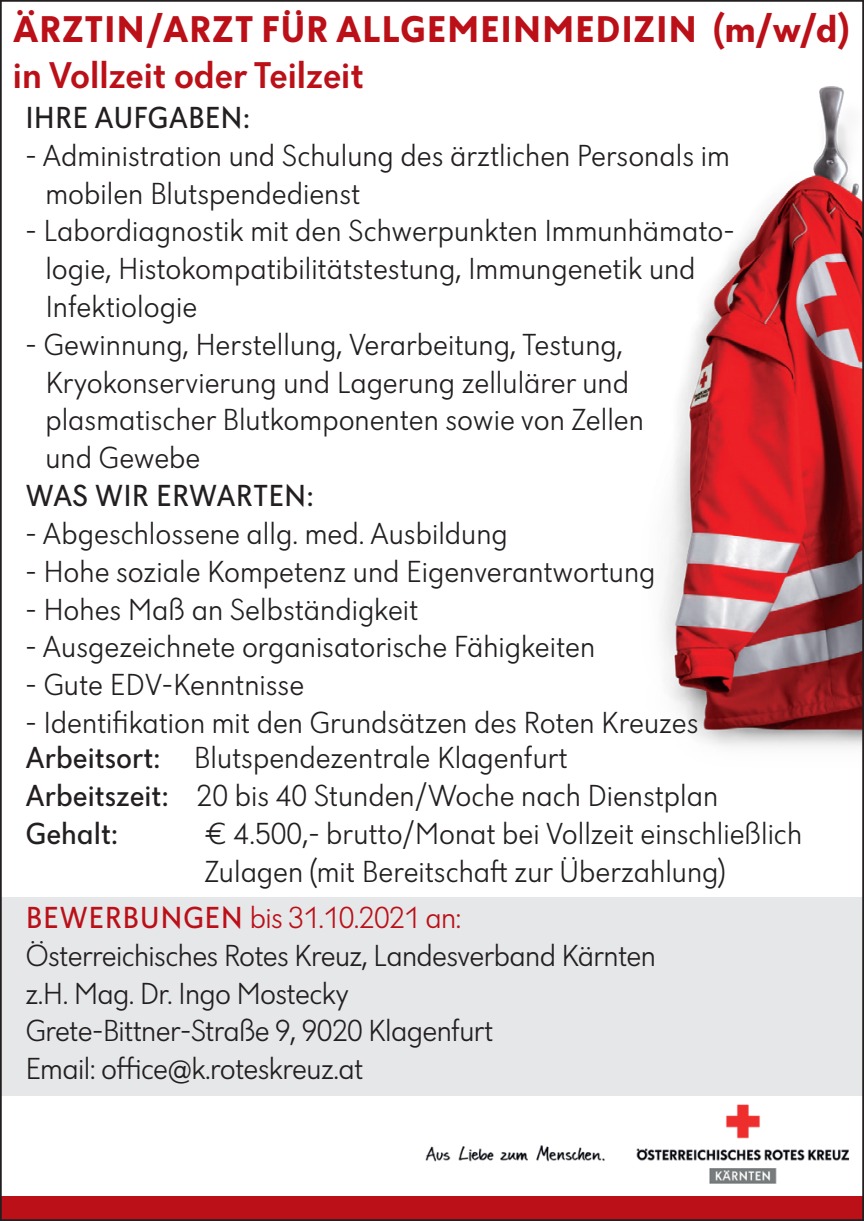
<style>
.page{position:relative;width:864px;height:1221px;background:#fff}
.page>*{position:absolute;margin:0;border:0;box-sizing:border-box;transform-origin:0 0}
.t1{font:700 38.5px "Dunant";letter-spacing:.035em;color:#bb1018}
.t2{font:500 38.5px "Dunant";color:#bb1018}
.t3{font:300 31.5px/37.8px "Dunant";color:#231f20}
.t4{font:300 31.5px/37.8px "Dunant";letter-spacing:-.02em;color:#231f20}
.t5{font:31.5px "Dunant";color:#231f20}
.s1{font-weight:400}
.s2{font-weight:400;color:#bb1018}
.s3{color:#bb1018}
</style>
<div class="page">
<img style="left:409px;top:1095px;width:451px;height:89px">
<div style="left:0;top:1196px;width:863px;height:24px;background:#bb1018"></div>
<img style="left:661px;top:86px;width:199px;height:661px">
<div style="left:0;top:897px;width:863px;height:198px;background:#e6e7e9"></div>
<p class="t1" style="left:13px;top:7px;width:836px">ÄRZTIN/ARZT FÜR ALLGEMEINMEDIZIN (m/w/d)</p>
<p class="t2" style="left:13px;top:53px;width:352px">in Vollzeit oder Teilzeit</p>
<p class="t5" style="left:26px;top:100px;width:226px">IHRE AUFGABEN:</p>
<p class="t3" style="left:45px;top:136px;width:685px;text-indent:-20px">- Administration und Schulung des ärztlichen Personals im mobilen Blutspendedienst</p>
<p class="t3" style="left:45px;top:212px;width:690px;text-indent:-20px">- Labordiagnostik mit den Schwerpunkten Immunhämato&shy;logie, Histokompatibilitätstestung, Immungenetik und<br>Infektiologie</p>
<p class="t3" style="left:45px;top:325px;width:599px;text-indent:-20px">- Gewinnung, Herstellung, Verarbeitung, Testung, Kryokonservierung und Lagerung zellulärer und plasmatischer Blutkomponenten sowie von Zellen und Gewebe</p>
<p class="t5" style="left:26px;top:478px;width:290px">WAS WIR ERWARTEN:</p>
<p class="t3" style="left:26px;top:514px;width:483px">- Abgeschlossene allg. med. Ausbildung</p>
<p class="t3" style="left:26px;top:552px;width:631px">- Hohe soziale Kompetenz und Eigenverantwortung</p>
<p class="t3" style="left:26px;top:590px;width:394px">- Hohes Maß an Selbständigkeit</p>
<p class="t3" style="left:26px;top:628px;width:571px">- Ausgezeichnete organisatorische Fähigkeiten</p>
<p class="t3" style="left:26px;top:666px;width:280px">- Gute EDV-Kenntnisse</p>
<p class="t3" style="left:26px;top:704px;width:694px;line-height:36.8px">- Identifikation mit den Grundsätzen des Roten Kreuzes <span class="s1">Arbeitsort:</span> Blutspendezentrale Klagenfurt <span class="s1">Arbeitszeit:</span> 20 bis 40 Stunden/Woche nach Dienstplan <span class="s1">Gehalt:</span></p>
<p class="t3" style="left:204px;top:814px;width:598px">€ 4.500,- brutto/Monat bei Vollzeit einschließlich<br>Zulagen (mit Bereitschaft zur Überzahlung)</p>
<p class="t4" style="left:26px;top:898px;width:631px"><span class="s2">BEWERBUNGEN</span> <span class="s3">bis 31.10.2021 an:<br></span>Österreichisches Rotes Kreuz, Landesverband Kärnten z.H. Mag. Dr. Ingo Mostecky<br>Grete-Bittner-Straße 9, 9020 Klagenfurt<br>Email: office@k.roteskreuz.at</p>
</div>
